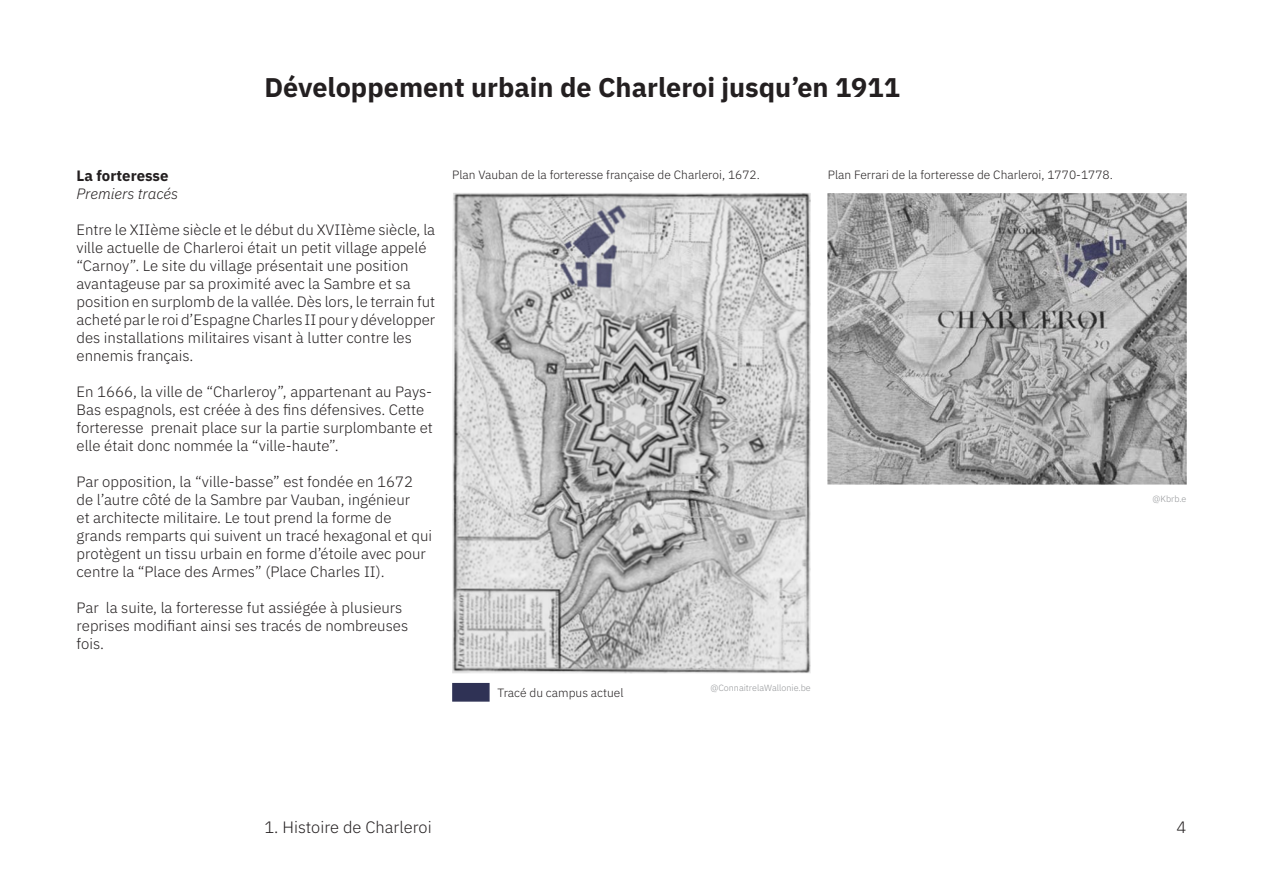
<style>
.page{position:relative;width:1263px;height:893px;background:#fff}
.page>*{position:absolute;margin:0;border:0;box-sizing:border-box;transform-origin:0 0}
.Titre{font:700 27px "IBM Plex Sans";color:#231f20}
.Titre_petit_bas{font:300 16.5px "IBM Plex Sans";color:#231f20}
.Texte{font:300 15px/18px "IBM Plex Sans";color:#231f20}
.Texte-2{font:italic 300 15px "IBM Plex Sans";color:#231f20}
.Texte-3{font:700 15px "IBM Plex Sans";color:#231f20}
.Texte-4{font:300 12px "IBM Plex Sans";color:#231f20}
.Texte-5{font:300 9px "IBM Plex Sans";color:#939598}
</style>
<div class="page">
<div style="left:452px;top:683px;width:38px;height:19px;background:#2f3255;border:2px solid #2f3255"></div>
<img style="left:452px;top:193px;width:359px;height:480px">
<img style="left:828px;top:193px;width:358px;height:291px">
<p class="Titre" style="left:264px;top:66px;width:637px">Développement urbain de Charleroi jusqu’en 1911</p>
<p class="Texte-3" style="left:77px;top:164px;width:93px">La forteresse</p>
<p class="Texte-2" style="left:77px;top:183px;width:103px">Premiers tracés</p>
<p class="Texte" style="left:77px;top:220px;width:360px">Entre le XIIème siècle et le début du XVIIème siècle, la ville actuelle de Charleroi était un petit village appelé “Carnoy”. Le site du village présentait une position avantageuse par sa proximité avec la Sambre et sa position en surplomb de la vallée. Dès lors, le terrain fut acheté par le roi d’Espagne Charles II pour y développer des installations militaires visant à lutter contre les ennemis français.</p>
<p class="Texte" style="left:77px;top:382px;width:358px">En 1666, la ville de “Charleroy”, appartenant au Pays-Bas espagnols, est créée à des fins défensives. Cette forteresse prenait place sur la partie surplombante et elle était donc nommée la “ville-haute”.</p>
<p class="Texte" style="left:77px;top:472px;width:357px">Par opposition, la “ville-basse” est fondée en 1672 de l’autre côté de la Sambre par Vauban, ingénieur<br>et architecte militaire. Le tout prend la forme de grands remparts qui suivent un tracé hexagonal et qui protègent un tissu urbain en forme d’étoile avec pour centre la “Place des Armes” (Place Charles II).</p>
<p class="Texte" style="left:77px;top:598px;width:333px">Par la suite, la forteresse fut assiégée à plusieurs reprises modifiant ainsi ses tracés de nombreuses fois.</p>
<p class="Texte-4" style="left:452px;top:166px;width:309px">Plan Vauban de la forteresse française de Charleroi, 1672.</p>
<p class="Texte-4" style="left:497px;top:683px;width:128px">Tracé du campus actuel</p>
<p class="Texte-5" style="left:710px;top:681px;width:102px">@ConnaitrelaWallonie.be</p>
<p class="Texte-4" style="left:828px;top:166px;width:287px">Plan Ferrari de la forteresse de Charleroi, 1770-1778.</p>
<p class="Texte-5" style="left:1152px;top:492px;width:35px">@Kbrb.e</p>
<p class="Titre_petit_bas" style="left:264px;top:815px;width:169px">1. Histoire de Charleroi</p>
<p class="Titre_petit_bas" style="left:1176px;top:814px;width:11px">4</p>
</div>
